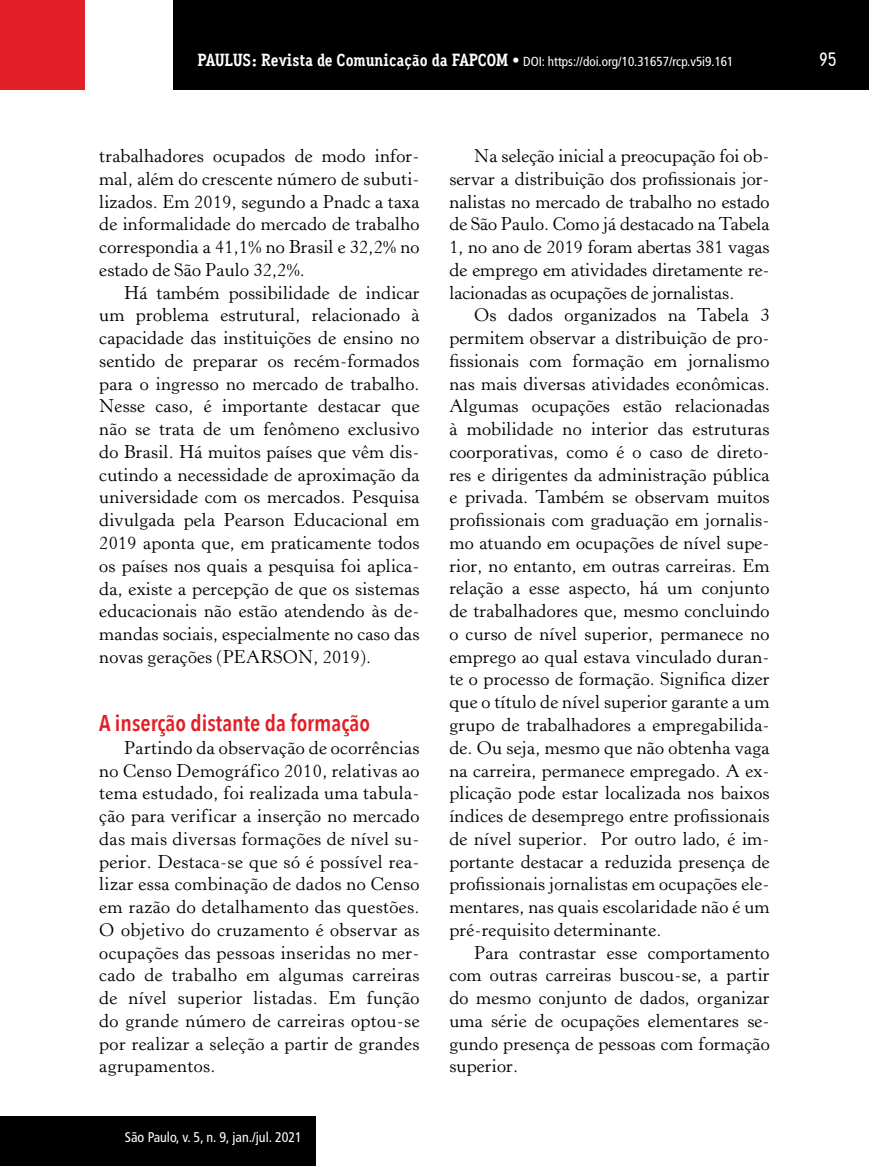
<style>
.page{position:relative;width:869px;height:1166px;background:#fff}
.page>*{position:absolute;margin:0;border:0;box-sizing:border-box;transform-origin:0 0}
.t1{font:600 22.75px "Avenir Next Condensed";color:#e21f26}
.t2{font:500 19.25px "Aaux Office";color:#fff}
.t3{font:18.38px/22.8px "Horley Old Style";letter-spacing:.01em;color:#000;text-align:justify}
.t4{font:condensed 14px "Frutiger LT Std";color:#fff}
.t5{font:condensed 13.12px "Frutiger LT Std";color:#fff}
.s1{font-family:"Aaux Office";font-weight:700;font-stretch:normal;font-size:17.5px}
.s2{font-family:"Aaux Office";font-weight:500;font-stretch:normal;font-size:17.5px}
</style>
<div class="page">
<div style="left:173px;top:0;width:695px;height:89px;background:#000"></div>
<div style="left:0;top:0;width:85px;height:90px;background:#e21f26"></div>
<div style="left:1px;top:1116px;width:314px;height:50px;background:#000"></div>
<p class="t5" style="left:197px;top:53px;width:537px"><span class="s1">PAULUS: Revista de Comunicação da FAPCOM</span> <span class="s2">•</span> DOI: https://doi.org/10.31657/rcp.v5i9.161</p>
<p class="t2" style="left:818px;top:48px;width:19px">95</p>
<p class="t3" style="left:99px;top:145px;width:321px">trabalhadores ocupados de modo infor&shy;mal, além do crescente número de subuti&shy;lizados. Em 2019, segundo a Pnadc a taxa de informalidade do mercado de trabalho correspondia a 41,1% no Brasil e 32,2% no estado de São Paulo 32,2%.</p>
<p class="t3" style="left:99px;top:282px;width:322px;text-indent:25px">Há também possibilidade de indicar um problema estrutural, relacionado à capacidade das instituições de ensino no sentido de preparar os recém-formados para o ingresso no mercado de trabalho.<br>Nesse caso, é importante destacar que não se trata de um fenômeno exclusivo do Brasil. Há muitos países que vêm dis&shy;cutindo a necessidade de aproximação da universidade com os mercados. Pesquisa divulgada pela Pearson Educacional em 2019 aponta que, em praticamente todos os países nos quais a pesquisa foi aplica&shy;da, existe a percepção de que os sistemas educacionais não estão atendendo às de&shy;mandas sociais, especialmente no caso das novas gerações (PEARSON, 2019).</p>
<p class="t1" style="left:99px;top:709px;width:272px">A inserção distante da formação</p>
<p class="t3" style="left:99px;top:737px;width:321px;text-indent:25px">Partindo da observação de ocorrências no Censo Demográfico 2010, relativas ao tema estudado, foi realizada uma tabula&shy;ção para verificar a inserção no mercado das mais diversas formações de nível su&shy;perior. Destaca-se que só é possível rea&shy;lizar essa combinação de dados no Censo em razão do detalhamento das questões.<br>O objetivo do cruzamento é observar as ocupações das pessoas inseridas no mer&shy;cado de trabalho em algumas carreiras de nível superior listadas. Em função do grande número de carreiras optou-se por realizar a seleção a partir de grandes agrupamentos.</p>
<p class="t4" style="left:125px;top:1129px;width:178px">São Paulo, v. 5, n. 9, jan./jul. 2021</p>
<p class="t3" style="left:449px;top:145px;width:321px;text-indent:25px">Na seleção inicial a preocupação foi ob&shy;servar a distribuição dos profissionais jor&shy;nalistas no mercado de trabalho no estado de São Paulo. Como já destacado na Tabela 1, no ano de 2019 foram abertas 381 vagas de emprego em atividades diretamente re&shy;lacionadas as ocupações de jornalistas.</p>
<p class="t3" style="left:449px;top:304px;width:322px;text-indent:25px">Os dados organizados na Tabela 3 permitem observar a distribuição de pro&shy;fissionais com formação em jornalismo nas mais diversas atividades econômicas.<br>Algumas ocupações estão relacionadas à mobilidade no interior das estruturas coorporativas, como é o caso de direto&shy;res e dirigentes da administração pública e privada. Também se observam muitos profissionais com graduação em jornalis&shy;mo atuando em ocupações de nível supe&shy;rior, no entanto, em outras carreiras. Em relação a esse aspecto, há um conjunto de trabalhadores que, mesmo concluindo o curso de nível superior, permanece no emprego ao qual estava vinculado duran&shy;te o processo de formação. Significa dizer que o título de nível superior garante a um grupo de trabalhadores a empregabilida&shy;de. Ou seja, mesmo que não obtenha vaga na carreira, permanece empregado. A ex&shy;plicação pode estar localizada nos baixos índices de desemprego entre profissionais de nível superior. Por outro lado, é im&shy;portante destacar a reduzida presença de profissionais jornalistas em ocupações ele&shy;mentares, nas quais escolaridade não é um pré-requisito determinante.</p>
<p class="t3" style="left:449px;top:941px;width:322px;text-indent:25px">Para contrastar esse comportamento com outras carreiras buscou-se, a partir do mesmo conjunto de dados, organizar uma série de ocupações elementares se&shy;gundo presença de pessoas com formação superior.</p>
</div>
